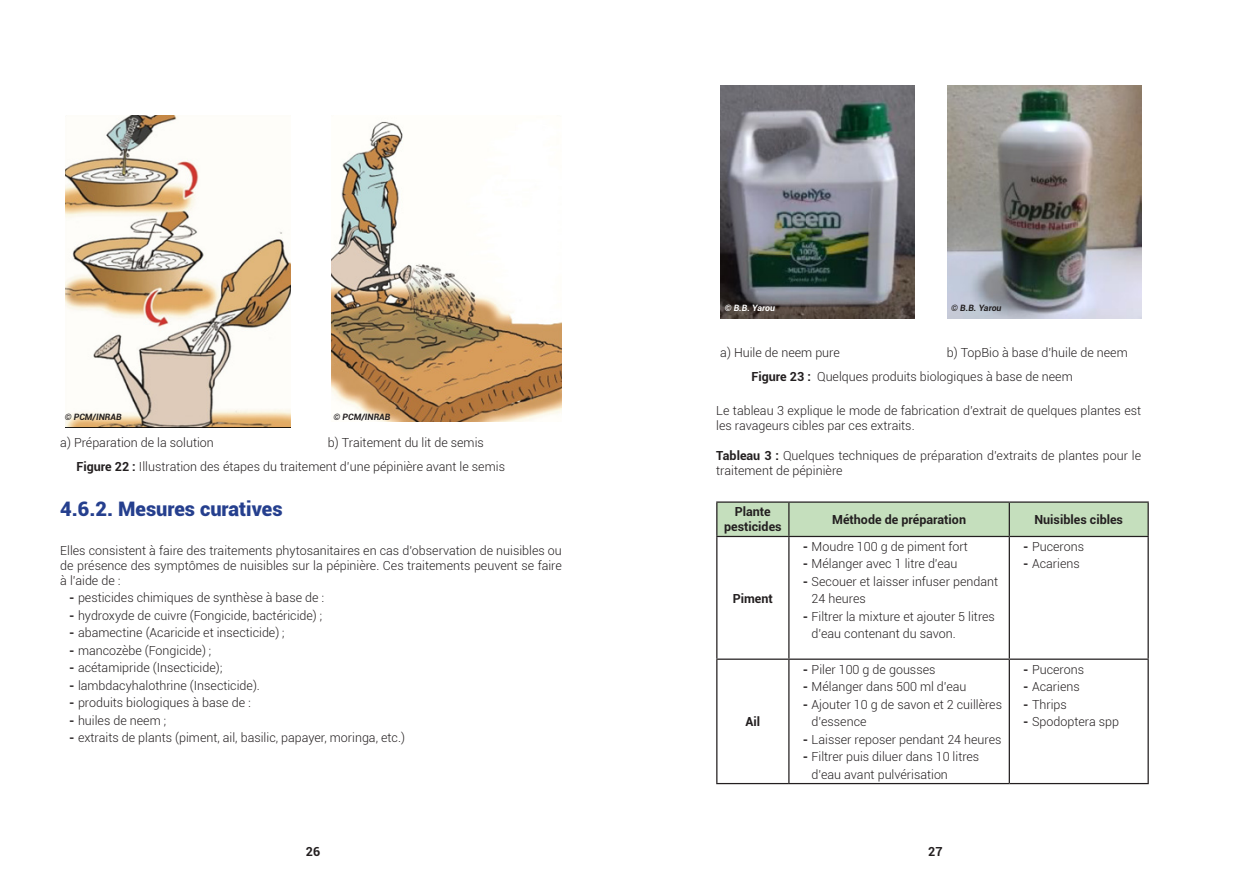
<style>
.page{position:relative;width:1241px;height:886px;background:#fff}
.page>*{position:absolute;margin:0;border:0;box-sizing:border-box;transform-origin:0 0}
.Sous_titre{font:900 20px "Roboto";color:#253f8e}
.Texte{font:300 12.5px/15px "Roboto";color:#231f20}
.Bold{font:700 12.5px/15px "Roboto";color:#231f20;text-align:center}
.Titre_Image{font:italic 700 8.75px "Roboto";color:#231f20}
.Titre_Image-2{font:italic 700 8.75px "Roboto";letter-spacing:-.005em;color:#fff}
.s1{font-weight:700}
</style>
<div class="page">
<img style="left:66px;top:115px;width:225px;height:312px">
<img style="left:331px;top:121px;width:230px;height:301px">
<img style="left:720px;top:85px;width:194px;height:234px">
<img style="left:947px;top:85px;width:193px;height:234px">
<div style="left:717px;top:503px;width:430px;height:33px;background:#c5dfbd"></div>
<hr style="left:716px;top:501px;width:72px;height:2px;background:#231f20">
<hr style="left:716px;top:503px;width:1px;height:33px;background:#231f20">
<hr style="left:788px;top:501px;width:221px;height:2px;background:#231f20">
<hr style="left:788px;top:503px;width:1px;height:33px;background:#231f20">
<hr style="left:1009px;top:501px;width:139px;height:2px;background:#231f20">
<hr style="left:1008px;top:503px;width:1px;height:33px;background:#231f20">
<hr style="left:1147px;top:503px;width:1px;height:33px;background:#231f20">
<hr style="left:716px;top:536px;width:72px;height:1px;background:#231f20">
<hr style="left:716px;top:537px;width:1px;height:121px;background:#231f20">
<hr style="left:788px;top:536px;width:221px;height:1px;background:#231f20">
<hr style="left:788px;top:537px;width:1px;height:121px;background:#231f20">
<hr style="left:1009px;top:536px;width:139px;height:1px;background:#231f20">
<hr style="left:1008px;top:537px;width:1px;height:121px;background:#231f20">
<hr style="left:1147px;top:537px;width:1px;height:121px;background:#231f20">
<hr style="left:716px;top:658px;width:72px;height:2px;background:#231f20">
<hr style="left:716px;top:660px;width:1px;height:123px;background:#231f20">
<hr style="left:788px;top:658px;width:221px;height:2px;background:#231f20">
<hr style="left:788px;top:660px;width:1px;height:123px;background:#231f20">
<hr style="left:1009px;top:658px;width:139px;height:2px;background:#231f20">
<hr style="left:1008px;top:660px;width:1px;height:123px;background:#231f20">
<hr style="left:1147px;top:660px;width:1px;height:123px;background:#231f20">
<hr style="left:716px;top:783px;width:72px;height:1px;background:#231f20">
<hr style="left:788px;top:783px;width:221px;height:1px;background:#231f20">
<hr style="left:1009px;top:783px;width:139px;height:1px;background:#231f20">
<p class="Titre_Image" style="left:65px;top:410px;width:58px">© PCM/INRAB</p>
<p class="Titre_Image" style="left:333px;top:410px;width:58px">© PCM/INRAB</p>
<p class="Texte" style="left:60px;top:435px;width:155px">a) Préparation de la solution</p>
<p class="Texte" style="left:328px;top:435px;width:158px">b) Traitement du lit de semis</p>
<p class="Texte" style="left:76px;top:459px;width:430px"><span class="s1">Figure 22 :</span> Illustration des étapes du traitement d’une pépinière avant le semis</p>
<p class="Sous_titre" style="left:60px;top:494px;width:224px">4.6.2. Mesures curatives</p>
<p class="Texte" style="left:60px;top:542px;width:503px;text-align:justify">Elles consistent à faire des traitements phytosanitaires en cas d’observation de nuisibles ou de présence des symptômes de nuisibles sur la pépinière. Ces traitements peuvent se faire à l’aide de :</p>
<p class="Texte" style="left:69px;top:590px;width:256px"><span class="s1">-</span> pesticides chimiques de synthèse à base de :</p>
<p class="Texte" style="left:69px;top:607px;width:254px"><span class="s1">-</span> hydroxyde de cuivre (Fongicide, bactéricide) ;</p>
<p class="Texte" style="left:69px;top:625px;width:217px"><span class="s1">-</span> abamectine (Acaricide et insecticide) ;</p>
<p class="Texte" style="left:69px;top:642px;width:144px"><span class="s1">-</span> mancozèbe (Fongicide) ;</p>
<p class="Texte" style="left:69px;top:660px;width:155px"><span class="s1">-</span> acétamipride (Insecticide);</p>
<p class="Texte" style="left:69px;top:677px;width:192px"><span class="s1">-</span> lambdacyhalothrine (Insecticide).</p>
<p class="Texte" style="left:69px;top:695px;width:183px"><span class="s1">-</span> produits biologiques à base de :</p>
<p class="Texte" style="left:69px;top:712px;width:98px"><span class="s1">-</span> huiles de neem ;</p>
<p class="Texte" style="left:69px;top:730px;width:337px"><span class="s1">-</span> extraits de plants (piment, ail, basilic, papayer, moringa, etc.)</p>
<p class="Titre_Image-2" style="left:724px;top:302px;width:52px">© B.B. Yarou</p>
<p class="Titre_Image" style="left:951px;top:302px;width:52px">© B.B. Yarou</p>
<p class="Texte" style="left:720px;top:344px;width:121px">a) Huile de neem pure</p>
<p class="Texte" style="left:946px;top:344px;width:182px">b) TopBio à base d’huile de neem</p>
<p class="Texte" style="left:751px;top:369px;width:323px"><span class="s1">Figure 23 :</span> Quelques produits biologiques à base de neem</p>
<p class="Texte" style="left:716px;top:403px;width:426px">Le tableau 3 explique le mode de fabrication d’extrait de quelques plantes est les ravageurs cibles par ces extraits.</p>
<p class="Texte" style="left:716px;top:448px;width:426px"><span class="s1">Tableau 3 :</span> Quelques techniques de préparation d’extraits de plantes pour le traitement de pépinière</p>
<p class="Bold" style="left:724px;top:504px;width:59px">Plante pesticides</p>
<p class="Bold" style="left:832px;top:511px;width:135px">Méthode de préparation</p>
<p class="Bold" style="left:1034px;top:511px;width:90px">Nuisibles cibles</p>
<p class="Bold" style="left:732px;top:590px;width:42px">Piment</p>
<p class="Bold" style="left:745px;top:713px;width:16px">Ail</p>
<p class="Texte" style="left:802px;top:538px;width:167px"><span class="s1">-</span> Moudre 100 g de piment fort</p>
<p class="Texte" style="left:802px;top:556px;width:156px"><span class="s1">-</span> Mélanger avec 1 litre d’eau</p>
<p class="Texte" style="left:811px;top:572px;width:188px;line-height:17.5px;text-indent:-9px"><span class="s1">-</span> Secouer et laisser infuser pendant<br>24 heures</p>
<p class="Texte" style="left:811px;top:607px;width:185px;line-height:17.5px;text-indent:-9px"><span class="s1">-</span> Filtrer la mixture et ajouter 5 litres d’eau contenant du savon.</p>
<p class="Texte" style="left:802px;top:661px;width:134px"><span class="s1">-</span> Piler 100 g de gousses</p>
<p class="Texte" style="left:802px;top:679px;width:165px"><span class="s1">-</span> Mélanger dans 500 ml d’eau</p>
<p class="Texte" style="left:811px;top:695px;width:192px;line-height:17.5px;text-indent:-9px"><span class="s1">-</span> Ajouter 10 g de savon et 2 cuillères d’essence</p>
<p class="Texte" style="left:802px;top:731px;width:200px"><span class="s1">-</span> Laisser reposer pendant 24 heures</p>
<p class="Texte" style="left:811px;top:747px;width:169px;line-height:17.5px;text-indent:-9px"><span class="s1">-</span> Filtrer puis diluer dans 10 litres d’eau avant pulvérisation</p>
<p class="Texte" style="left:1023px;top:538px;width:62px"><span class="s1">-</span> Pucerons</p>
<p class="Texte" style="left:1023px;top:556px;width:58px"><span class="s1">-</span> Acariens</p>
<p class="Texte" style="left:1023px;top:661px;width:62px"><span class="s1">-</span> Pucerons</p>
<p class="Texte" style="left:1023px;top:679px;width:58px"><span class="s1">-</span> Acariens</p>
<p class="Texte" style="left:1023px;top:696px;width:45px"><span class="s1">-</span> Thrips</p>
<p class="Texte" style="left:1023px;top:714px;width:98px"><span class="s1">-</span> Spodoptera spp</p>
<p class="Bold" style="left:306px;top:843px;width:16px">26</p>
<p class="Bold" style="left:928px;top:843px;width:16px">27</p>
</div>
